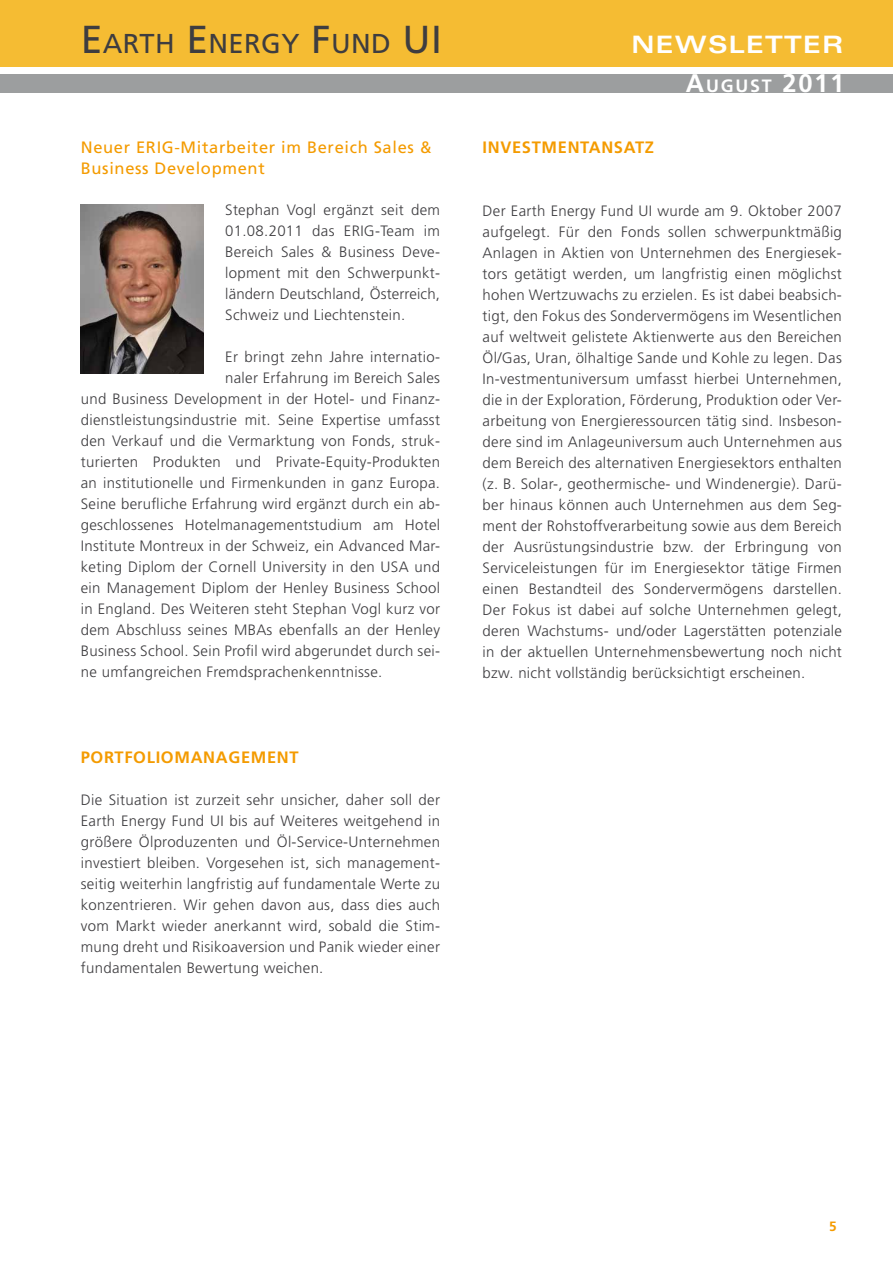
<style>
.page{position:relative;width:893px;height:1263px;background:#fff}
.page>*{position:absolute;margin:0;border:0;box-sizing:border-box;transform-origin:0 0}
.t1{font:27.3px "Frutiger LT";letter-spacing:.015em;color:#3e3d40}
.t2{font:700 expanded 24px "Univers";letter-spacing:.05em;color:#fff}
.t3{font:700 17.85px "Frutiger LT";letter-spacing:.1em;color:#fff}
.t4{font:16.5px/21px "Frutiger LT";letter-spacing:.04em;color:#f49b00}
.t5{font:700 16.5px "Frutiger LT";letter-spacing:.04em;color:#f49b00}
.t6{font:300 15px/21px "Frutiger LT";letter-spacing:.02em;color:#3e3d40;text-align:justify}
.t7{font:700 13.5px "Frutiger LT";color:#f49b00}
.s1{font-size:39px}
.s2{font-size:25.5px}
</style>
<div class="page">
<div style="left:0;top:0;width:893px;height:67px;background:#f5bc33"></div>
<div style="left:0;top:74px;width:893px;height:19px;background:#9c9e9f"></div>
<img style="left:81px;top:204px;width:123px;height:169px">
<h1 class="t1" style="left:81px;top:27px;width:363px"><span class="s1">E</span>ARTH <span class="s1">E</span>NERGY <span class="s1">F</span>UND <span class="s1">UI</span></h1>
<h2 class="t2" style="left:632px;top:31px;width:213px">NEWSLETTER</h2>
<p class="t4" style="left:81px;top:137px;width:352px">Neuer ERIG-Mitarbeiter im Bereich Sales &amp;<br>Business Development</p>
<p class="t6" style="left:225px;top:200px;width:216px">Stephan Vogl ergänzt seit dem 01.08.2011 das ERIG-Team im Bereich Sales &amp; Business Deve&shy;lopment mit den Schwerpunkt&shy;ländern Deutschland, Österreich, Schweiz und Liechtenstein.</p>
<p class="t6" style="left:225px;top:347px;width:216px">Er bringt zehn Jahre internatio-</p>
<p class="t6" style="left:225px;top:368px;width:216px">naler Erfahrung im Bereich Sales</p>
<p class="t6" style="left:81px;top:389px;width:361px">und Business Development in der Hotel- und Finanz-</p>
<p class="t6" style="left:81px;top:410px;width:361px">dienstleistungsindustrie mit. Seine Expertise umfasst</p>
<p class="t6" style="left:81px;top:431px;width:361px">den Verkauf und die Vermarktung von Fonds, struk-</p>
<p class="t6" style="left:81px;top:452px;width:361px">turierten Produkten und Private-Equity-Produkten</p>
<p class="t6" style="left:81px;top:473px;width:361px">an institutionelle und Firmenkunden in ganz Europa.</p>
<p class="t6" style="left:81px;top:494px;width:361px">Seine berufliche Erfahrung wird ergänzt durch ein ab-</p>
<p class="t6" style="left:81px;top:515px;width:361px">geschlossenes Hotelmanagementstudium am Hotel</p>
<p class="t6" style="left:81px;top:536px;width:361px">Institute Montreux in der Schweiz, ein Advanced Mar-</p>
<p class="t6" style="left:81px;top:557px;width:361px">keting Diplom der Cornell University in den USA und</p>
<p class="t6" style="left:81px;top:578px;width:361px">ein Management Diplom der Henley Business School</p>
<p class="t6" style="left:81px;top:599px;width:361px">in England. Des Weiteren steht Stephan Vogl kurz vor</p>
<p class="t6" style="left:81px;top:620px;width:361px">dem Abschluss seines MBAs ebenfalls an der Henley</p>
<p class="t6" style="left:81px;top:641px;width:361px">Business School. Sein Profil wird abgerundet durch sei-</p>
<p class="t6" style="left:81px;top:662px;width:303px">ne umfangreichen Fremdsprachenkenntnisse.</p>
<p class="t5" style="left:81px;top:747px;width:108px">PORTFOLIOMANA</p>
<p class="t5" style="left:228px;top:747px;width:72px">GEMENT</p>
<p class="t6" style="left:81px;top:789px;width:361px">Die Situation ist zurzeit sehr unsicher, daher soll der Earth Energy Fund UI bis auf Weiteres weitgehend in größere Ölproduzenten und Öl-Service-Unternehmen investiert bleiben. Vorgesehen ist, sich management&shy;seitig weiterhin langfristig auf fundamentale Werte zu konzentrieren. Wir gehen davon aus, dass dies auch vom Markt wieder anerkannt wird, sobald die Stim&shy;mung dreht und Risikoaversion und Panik wieder einer fundamentalen Bewertung weichen.</p>
<p class="t5" style="left:483px;top:137px;width:11px">INVE</p>
<p class="t5" style="left:522px;top:137px;width:132px">STMENTAN SATZ</p>
<p class="t3" style="left:686px;top:76px;width:160px"><span class="s2">A</span>UGUST <span class="s2">2011</span></p>
<p class="t6" style="left:483px;top:200px;width:361px">Der Earth Energy Fund UI wurde am 9. Oktober 2007 aufgelegt. Für den Fonds sollen schwerpunktmäßig Anlagen in Aktien von Unternehmen des Energiesek&shy;tors getätigt werden, um langfristig einen möglichst hohen Wertzuwachs zu erzielen. Es ist dabei beabsich&shy;tigt, den Fokus des Sondervermögens im Wesentlichen auf weltweit gelistete Aktienwerte aus den Bereichen Öl/Gas, Uran, ölhaltige Sande und Kohle zu legen. Das In-vestmentuniversum umfasst hierbei Unternehmen, die in der Exploration, Förderung, Produktion oder Ver&shy;arbeitung von Energieressourcen tätig sind. Insbeson&shy;dere sind im Anlageuniversum auch Unternehmen aus dem Bereich des alternativen Energiesektors enthalten (z. B. Solar-, geothermische- und Windenergie). Darü&shy;ber hinaus können auch Unternehmen aus dem Seg&shy;ment der Rohstoffverarbeitung sowie aus dem Bereich der Ausrüstungsindustrie bzw. der Erbringung von Serviceleistungen für im Energiesektor tätige Firmen einen Bestandteil des Sondervermögens darstellen.<br>Der Fokus ist dabei auf solche Unternehmen gelegt, deren Wachstums- und/oder Lagerstätten potenziale in der aktuellen Unternehmensbewertung noch nicht bzw. nicht vollständig berücksichtigt erscheinen.</p>
<p class="t7" style="left:829px;top:1218px;width:9px">5</p>
</div>
